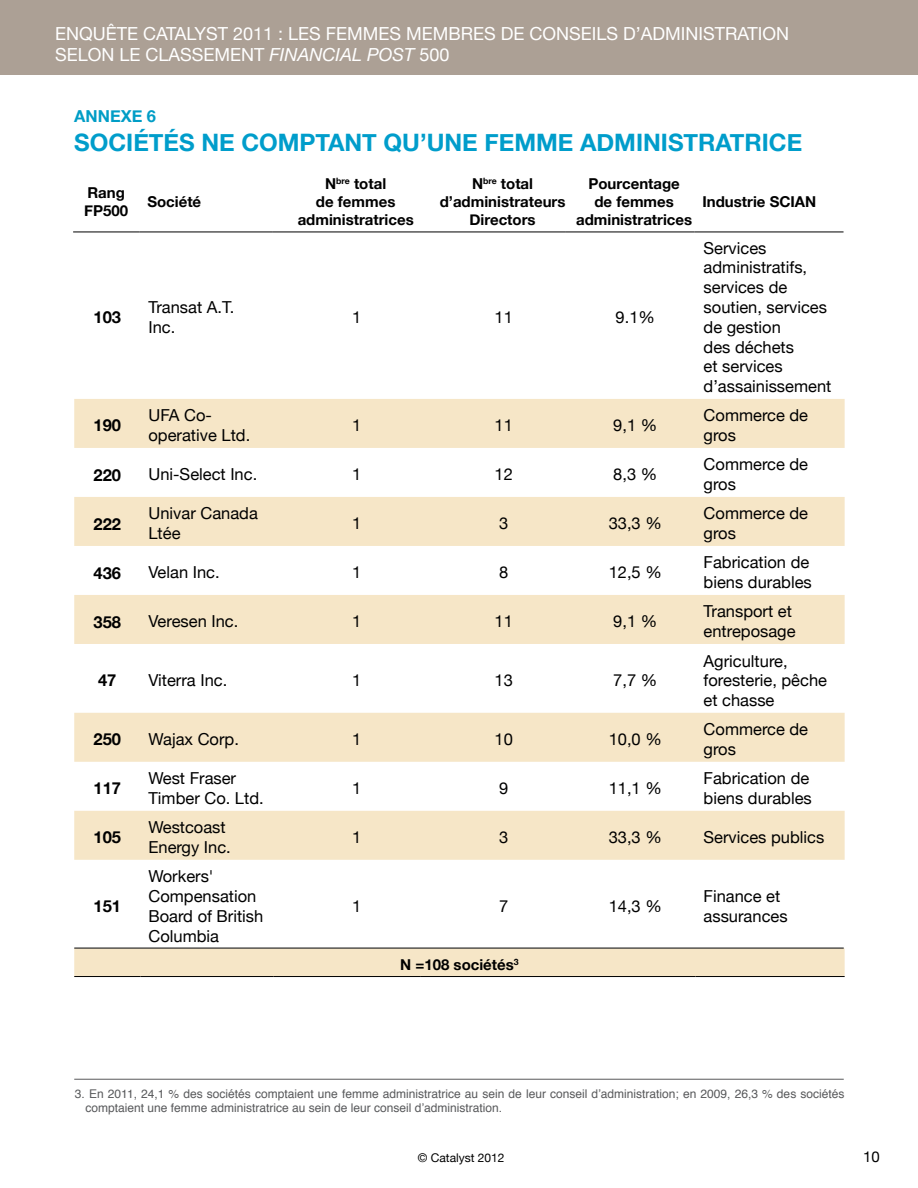
<style>
.page{position:relative;width:918px;height:1188px;background:#fff}
.page>*{position:absolute;margin:0;border:0;box-sizing:border-box;transform-origin:0 0}
.t1{font:700 24px "Helvetica Neue";color:#009dcb}
.t2{font:18px/21px "Helvetica Neue";color:#fff}
.t3{font:16.5px/19.8px "Helvetica Neue";color:#000}
.t4{font:700 16.5px "Helvetica Neue";color:#000}
.t5{font:700 16.5px "Helvetica Neue";color:#009dc6}
.t6{font:700 15px/18px "Helvetica Neue";color:#000;text-align:center}
.t7{font:15px "Helvetica Neue";color:#000}
.t8{font:12px/14.4px "Helvetica";color:#58595b}
.t9{font:12px "Helvetica Neue";color:#000}
.s1{font-style:italic}
</style>
<div class="page">
<div style="left:0;top:0;width:918px;height:74px;background:#aca095"></div>
<svg style="left:74px;top:399px;width:771px;height:577px"></svg>
<hr style="left:74px;top:976px;width:66px;height:1px;background:#000">
<hr style="left:140px;top:976px;width:133px;height:1px;background:#000">
<hr style="left:273px;top:976px;width:147px;height:1px;background:#000">
<hr style="left:420px;top:976px;width:147px;height:1px;background:#000">
<hr style="left:567px;top:976px;width:129px;height:1px;background:#000">
<hr style="left:696px;top:976px;width:149px;height:1px;background:#000">
<hr style="left:74px;top:948px;width:770px;height:1px;background:#000">
<hr style="left:73px;top:232px;width:66px;height:1px;background:#000">
<hr style="left:139px;top:232px;width:133px;height:1px;background:#000">
<hr style="left:272px;top:232px;width:147px;height:1px;background:#000">
<hr style="left:419px;top:232px;width:147px;height:1px;background:#000">
<hr style="left:566px;top:232px;width:128px;height:1px;background:#000">
<hr style="left:694px;top:232px;width:150px;height:1px;background:#000">
<hr style="left:74px;top:1079px;width:770px;height:1px;background:#58595b">
<p class="t2" style="left:55px;top:22px;width:736px">Enquête Catalyst 2011 : Les femmes membres de conseils d’administration selon le classement <span class="s1">FINANCIAL POST</span> 500</p>
<p class="t5" style="left:74px;top:101px;width:83px">ANNEXE 6</p>
<h1 class="t1" style="left:74px;top:120px;width:729px">SOCIÉTÉS NE COMPTANT QU’UNE FEMME ADMINISTRATRICE</h1>
<p class="t6" style="left:84px;top:183px;width:45px;text-align:left">Rang<br>FP500</p>
<p class="t6" style="left:147px;top:192px;width:55px">Société</p>
<p class="t6" style="left:298px;top:174px;width:118px">N<sup>bre</sup> total<br>de femmes administratrices</p>
<p class="t6" style="left:440px;top:174px;width:127px">N<sup>bre</sup> total d’administrateurs<br>Directors</p>
<p class="t6" style="left:576px;top:174px;width:118px">Pourcentage<br>de femmes administratrices</p>
<p class="t4" style="left:94px;top:302px;width:29px">103</p>
<p class="t3" style="left:148px;top:296px;width:87px">Transat A.T.<br>Inc.</p>
<p class="t3" style="left:352px;top:306px;width:11px">1</p>
<p class="t3" style="left:495px;top:306px;width:20px">11</p>
<p class="t3" style="left:616px;top:306px;width:41px">9.1%</p>
<p class="t6" style="left:703px;top:192px;width:115px">Industrie SCIAN</p>
<p class="t3" style="left:704px;top:237px;width:129px">Services administratifs, services de soutien, services de gestion<br>des déchets<br>et services d’assainissement</p>
<p class="t4" style="left:94px;top:411px;width:29px">190</p>
<p class="t3" style="left:148px;top:404px;width:103px">UFA Co&shy;operative Ltd.</p>
<p class="t3" style="left:352px;top:414px;width:11px">1</p>
<p class="t3" style="left:495px;top:414px;width:20px">11</p>
<p class="t3" style="left:613px;top:414px;width:46px">9,1 %</p>
<p class="t3" style="left:704px;top:404px;width:106px">Commerce de gros</p>
<p class="t4" style="left:94px;top:460px;width:29px">220</p>
<p class="t3" style="left:148px;top:463px;width:110px">Uni-Select Inc.</p>
<p class="t3" style="left:352px;top:463px;width:11px">1</p>
<p class="t3" style="left:495px;top:463px;width:20px">12</p>
<p class="t3" style="left:613px;top:463px;width:46px">8,3 %</p>
<p class="t3" style="left:704px;top:453px;width:106px">Commerce de gros</p>
<p class="t4" style="left:94px;top:509px;width:29px">222</p>
<p class="t3" style="left:148px;top:503px;width:111px">Univar Canada<br>Ltée</p>
<p class="t3" style="left:352px;top:512px;width:11px">1</p>
<p class="t3" style="left:499px;top:512px;width:11px">3</p>
<p class="t3" style="left:609px;top:512px;width:55px">33,3 %</p>
<p class="t3" style="left:704px;top:503px;width:106px">Commerce de gros</p>
<p class="t4" style="left:94px;top:558px;width:29px">436</p>
<p class="t3" style="left:148px;top:561px;width:73px">Velan Inc.</p>
<p class="t3" style="left:352px;top:561px;width:11px">1</p>
<p class="t3" style="left:499px;top:561px;width:11px">8</p>
<p class="t3" style="left:609px;top:561px;width:55px">12,5 %</p>
<p class="t3" style="left:704px;top:552px;width:110px">Fabrication de biens durables</p>
<p class="t4" style="left:94px;top:607px;width:29px">358</p>
<p class="t3" style="left:148px;top:610px;width:91px">Veresen Inc.</p>
<p class="t3" style="left:352px;top:610px;width:11px">1</p>
<p class="t3" style="left:495px;top:610px;width:20px">11</p>
<p class="t3" style="left:613px;top:610px;width:46px">9,1 %</p>
<p class="t3" style="left:704px;top:601px;width:93px">Transport et entreposage</p>
<p class="t4" style="left:98px;top:666px;width:20px">47</p>
<p class="t3" style="left:148px;top:669px;width:80px">Viterra Inc.</p>
<p class="t3" style="left:352px;top:669px;width:11px">1</p>
<p class="t3" style="left:495px;top:669px;width:20px">13</p>
<p class="t3" style="left:613px;top:669px;width:46px">7,7 %</p>
<p class="t3" style="left:704px;top:650px;width:125px">Agriculture, foresterie, pêche et chasse</p>
<p class="t4" style="left:94px;top:725px;width:29px">250</p>
<p class="t3" style="left:148px;top:728px;width:92px">Wajax Corp.</p>
<p class="t3" style="left:352px;top:728px;width:11px">1</p>
<p class="t3" style="left:495px;top:728px;width:20px">10</p>
<p class="t3" style="left:609px;top:728px;width:55px">10,0 %</p>
<p class="t3" style="left:704px;top:718px;width:106px">Commerce de gros</p>
<p class="t4" style="left:94px;top:774px;width:29px">117</p>
<p class="t3" style="left:148px;top:767px;width:117px">West Fraser<br>Timber Co. Ltd.</p>
<p class="t3" style="left:352px;top:777px;width:11px">1</p>
<p class="t3" style="left:499px;top:777px;width:11px">9</p>
<p class="t3" style="left:609px;top:777px;width:55px">11,1 %</p>
<p class="t3" style="left:704px;top:767px;width:110px">Fabrication de biens durables</p>
<p class="t4" style="left:94px;top:823px;width:29px">105</p>
<p class="t3" style="left:148px;top:816px;width:84px">Westcoast<br>Energy Inc.</p>
<p class="t3" style="left:352px;top:826px;width:11px">1</p>
<p class="t3" style="left:499px;top:826px;width:11px">3</p>
<p class="t3" style="left:609px;top:826px;width:55px">33,3 %</p>
<p class="t3" style="left:704px;top:826px;width:122px">Services publics</p>
<p class="t4" style="left:94px;top:891px;width:29px">151</p>
<p class="t3" style="left:148px;top:865px;width:116px">Workers'<br>Compensation<br>Board of British<br>Columbia</p>
<p class="t3" style="left:352px;top:895px;width:11px">1</p>
<p class="t3" style="left:499px;top:895px;width:11px">7</p>
<p class="t3" style="left:609px;top:895px;width:55px">14,3 %</p>
<p class="t3" style="left:704px;top:885px;width:86px">Finance et assurances</p>
<p class="t6" style="left:400px;top:955px;width:120px">N =108 sociétés<sup>3</sup></p>
<p class="t8" style="left:85px;top:1087px;width:760px;text-indent:-10px">3. En 2011, 24,1 % des sociétés comptaient une femme administratrice au sein de leur conseil d’administration; en 2009, 26,3 % des sociétés comptaient une femme administratrice au sein de leur conseil d’administration.</p>
<p class="t9" style="left:418px;top:1147px;width:88px">© Catalyst 2012</p>
<p class="t7" style="left:863px;top:1144px;width:18px">10</p>
</div>
